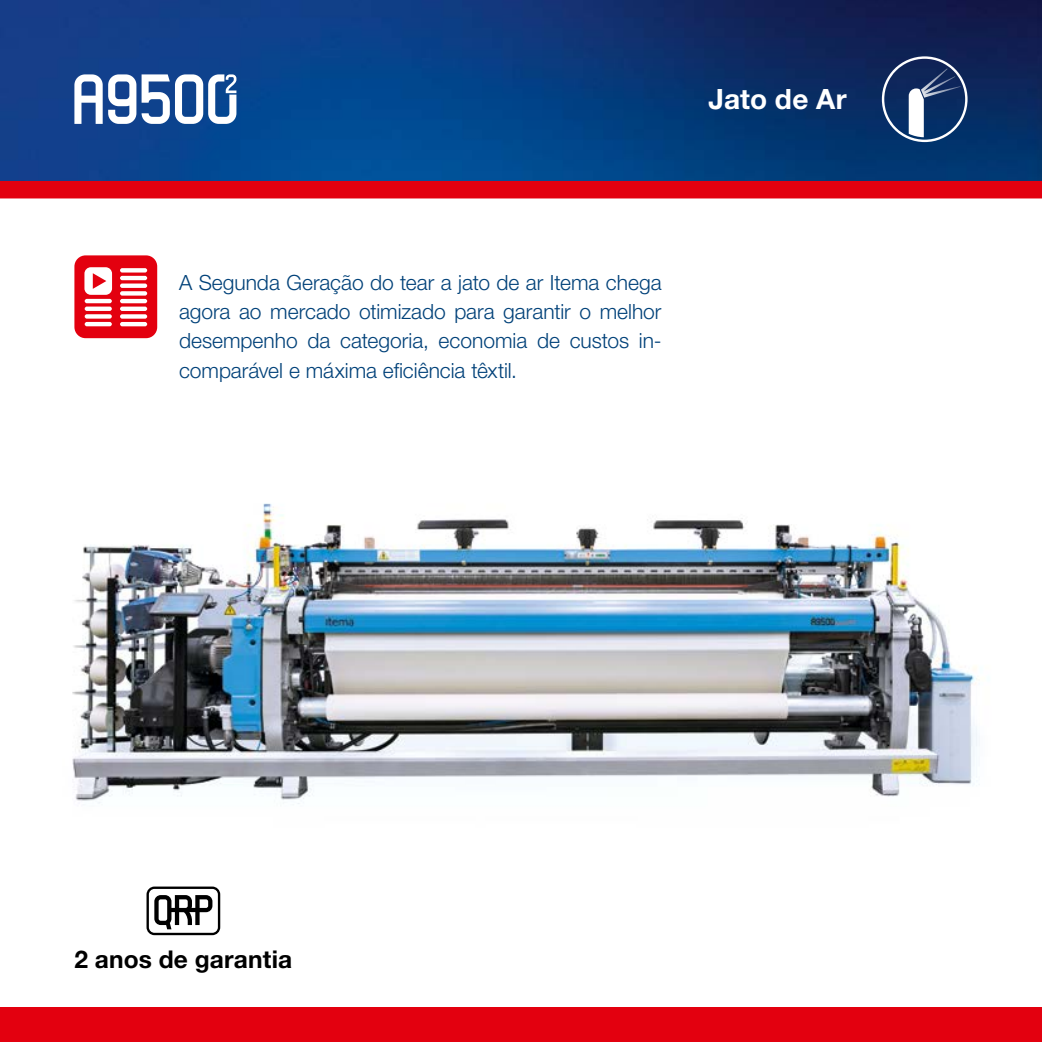
<style>
.page{position:relative;width:1042px;height:1042px;background:#fff}
.page>*{position:absolute;margin:0;border:0;box-sizing:border-box;transform-origin:0 0}
.t1{font:700 28px "Helvetica Neue LT Std";letter-spacing:.005em;color:#fff}
.t2{font:700 24.5px "Helvetica Neue LT Pro";letter-spacing:.01em;color:#000}
.t3{font:300 21px/29.4px "Helvetica Neue LT Pro";color:#004179;text-align:justify}
</style>
<div class="page">
<svg style="left:0;top:0;width:1042px;height:199px"></svg>
<div style="left:0;top:1007px;width:1042px;height:35px;background:#e3000f"></div>
<img style="left:72px;top:282px;width:905px;height:641px">
<svg style="left:74px;top:74px;width:62px;height:50px"></svg>
<svg style="left:142px;top:74px;width:94px;height:50px"></svg>
<div style="left:74px;top:255px;width:83px;height:83px;background:#e3000f;border-radius:11px"></div>
<svg style="left:84px;top:267px;width:28px;height:28px"></svg>
<hr style="left:85px;top:322px;width:27px;height:4px;background:#fff;border-radius:2px">
<div style="left:85px;top:314px;width:27px;height:5px;background:#fff;border-radius:2px"></div>
<div style="left:85px;top:306px;width:27px;height:5px;background:#fff;border-radius:2px"></div>
<hr style="left:85px;top:299px;width:27px;height:4px;background:#fff;border-radius:2px">
<hr style="left:120px;top:322px;width:27px;height:4px;background:#fff;border-radius:2px">
<div style="left:120px;top:314px;width:27px;height:5px;background:#fff;border-radius:2px"></div>
<hr style="left:120px;top:307px;width:27px;height:4px;background:#fff;border-radius:2px">
<hr style="left:120px;top:299px;width:27px;height:4px;background:#fff;border-radius:2px">
<div style="left:120px;top:291px;width:27px;height:5px;background:#fff;border-radius:2px"></div>
<div style="left:120px;top:283px;width:27px;height:5px;background:#fff;border-radius:2px"></div>
<hr style="left:120px;top:276px;width:27px;height:4px;background:#fff;border-radius:2px">
<svg style="left:120px;top:268px;width:27px;height:4px"></svg>
<svg style="left:882px;top:56px;width:85px;height:86px"></svg>
<svg style="left:146px;top:886px;width:74px;height:49px"></svg>
<h1 class="t1" style="left:708px;top:82px;width:140px">Jato de Ar</h1>
<p class="t3" style="left:179px;top:267px;width:484px">A Segunda Geração do tear a jato de ar Itema chega agora ao mercado otimizado para garantir o melhor desempenho da categoria, economia de custos in&shy;comparável e máxima eficiência têxtil.</p>
<p class="t2" style="left:74px;top:943px;width:219px">2 anos de garantia</p>
</div>
